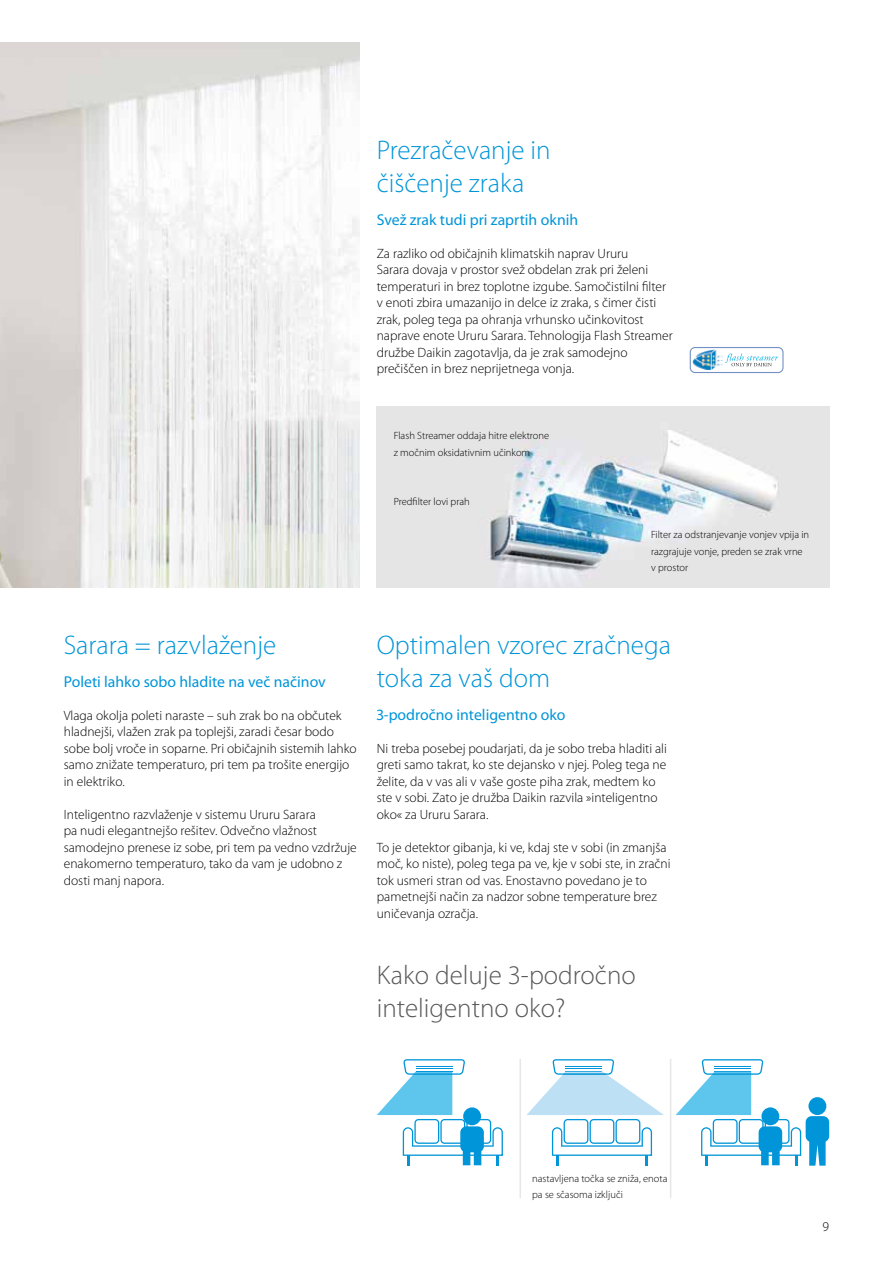
<style>
.page{position:relative;width:893px;height:1263px;background:#fff}
.page>*{position:absolute;margin:0;border:0;box-sizing:border-box;transform-origin:0 0}
.t1{font:300 27px/33px "Myriad Pro";color:#0095d8}
.t2{font:300 27px/33px "Myriad Pro";color:#58585a}
.t3{font:15.75px "Myriad Pro";color:#0095d8}
.t4{font:300 13.5px/16.5px "Myriad Pro";color:#000}
.t5{font:300 10.5px/16.5px "Myriad Pro";color:#000}
</style>
<div class="page">
<img style="left:0;top:43px;width:360px;height:545px">
<svg style="left:377px;top:1059px;width:126px;height:106px"></svg>
<hr style="left:416px;top:1071px;width:36px;height:1px;background:#0095d8">
<svg style="left:676px;top:1059px;width:153px;height:107px"></svg>
<hr style="left:715px;top:1071px;width:36px;height:1px;background:#0095d8">
<svg style="left:527px;top:1059px;width:137px;height:106px"></svg>
<hr style="left:565px;top:1071px;width:36px;height:1px;background:#0095d8">
<hr style="left:519px;top:1059px;width:2px;height:139px;background:#e7e7e8">
<hr style="left:670px;top:1059px;width:1px;height:139px;background:#e7e7e8">
<div style="left:690px;top:347px;width:93px;height:26px;border:1px solid #7390c4;border-radius:5px"></div>
<svg style="left:725px;top:354px;width:53px;height:12px"></svg>
<img style="left:692px;top:349px;width:31px;height:21px">
<img style="left:377px;top:406px;width:452px;height:182px">
<h1 class="t1" style="left:377px;top:133px;width:175px">Prezračevanje in čiščenje zraka</h1>
<p class="t3" style="left:377px;top:210px;width:203px">Svež zrak tudi pri zaprtih oknih</p>
<p class="t4" style="left:377px;top:245px;width:297px">Za razliko od običajnih klimatskih naprav Ururu<br>Sarara dovaja v prostor svež obdelan zrak pri želeni temperaturi in brez toplotne izgube. Samočistilni filter v enoti zbira umazanijo in delce iz zraka, s čimer čisti zrak, poleg tega pa ohranja vrhunsko učinkovitost naprave enote Ururu Sarara. Tehnologija Flash Streamer družbe Daikin zagotavlja, da je zrak samodejno prečiščen in brez neprijetnega vonja.</p>
<p class="t5" style="left:394px;top:427px;width:157px">Flash Streamer oddaja hitre elektrone z močnim oksidativnim učinkom</p>
<p class="t5" style="left:394px;top:493px;width:78px">Predfilter lovi prah</p>
<p class="t5" style="left:651px;top:526px;width:160px">Filter za odstranjevanje vonjev vpija in razgrajuje vonje, preden se zrak vrne v prostor</p>
<h1 class="t1" style="left:64px;top:628px;width:214px">Sarara = razvlaženje</h1>
<p class="t3" style="left:64px;top:672px;width:264px">Poleti lahko sobo hladite na več načinov</p>
<p class="t4" style="left:64px;top:707px;width:294px">Vlaga okolja poleti naraste – suh zrak bo na občutek hladnejši, vlažen zrak pa toplejši, zaradi česar bodo sobe bolj vroče in soparne. Pri običajnih sistemih lahko samo znižate temperaturo, pri tem pa trošite energijo in elektriko.</p>
<p class="t4" style="left:64px;top:806px;width:295px">Inteligentno razvlaženje v sistemu Ururu Sarara<br>pa nudi elegantnejšo rešitev. Odvečno vlažnost samodejno prenese iz sobe, pri tem pa vedno vzdržuje enakomerno temperaturo, tako da vam je udobno z dosti manj napora.</p>
<h1 class="t1" style="left:377px;top:628px;width:296px">Optimalen vzorec zračnega toka za vaš dom</h1>
<p class="t3" style="left:377px;top:705px;width:190px">3-področno inteligentno oko</p>
<p class="t4" style="left:377px;top:740px;width:292px">Ni treba posebej poudarjati, da je sobo treba hladiti ali greti samo takrat, ko ste dejansko v njej. Poleg tega ne želite, da v vas ali v vaše goste piha zrak, medtem ko ste v sobi. Zato je družba Daikin razvila »inteligentno oko« za Ururu Sarara.</p>
<p class="t4" style="left:377px;top:839px;width:295px">To je detektor gibanja, ki ve, kdaj ste v sobi (in zmanjša moč, ko niste), poleg tega pa ve, kje v sobi ste, in zračni tok usmeri stran od vas. Enostavno povedano je to pametnejši način za nadzor sobne temperature brez uničevanja ozračja.</p>
<h1 class="t2" style="left:377px;top:958px;width:261px">Kako deluje 3-področno inteligentno oko?</h1>
<p class="t5" style="left:532px;top:1170px;width:137px">nastavljena točka se zniža, enota pa se sčasoma izključi</p>
<p class="t4" style="left:822px;top:1218px;width:8px">9</p>
</div>
